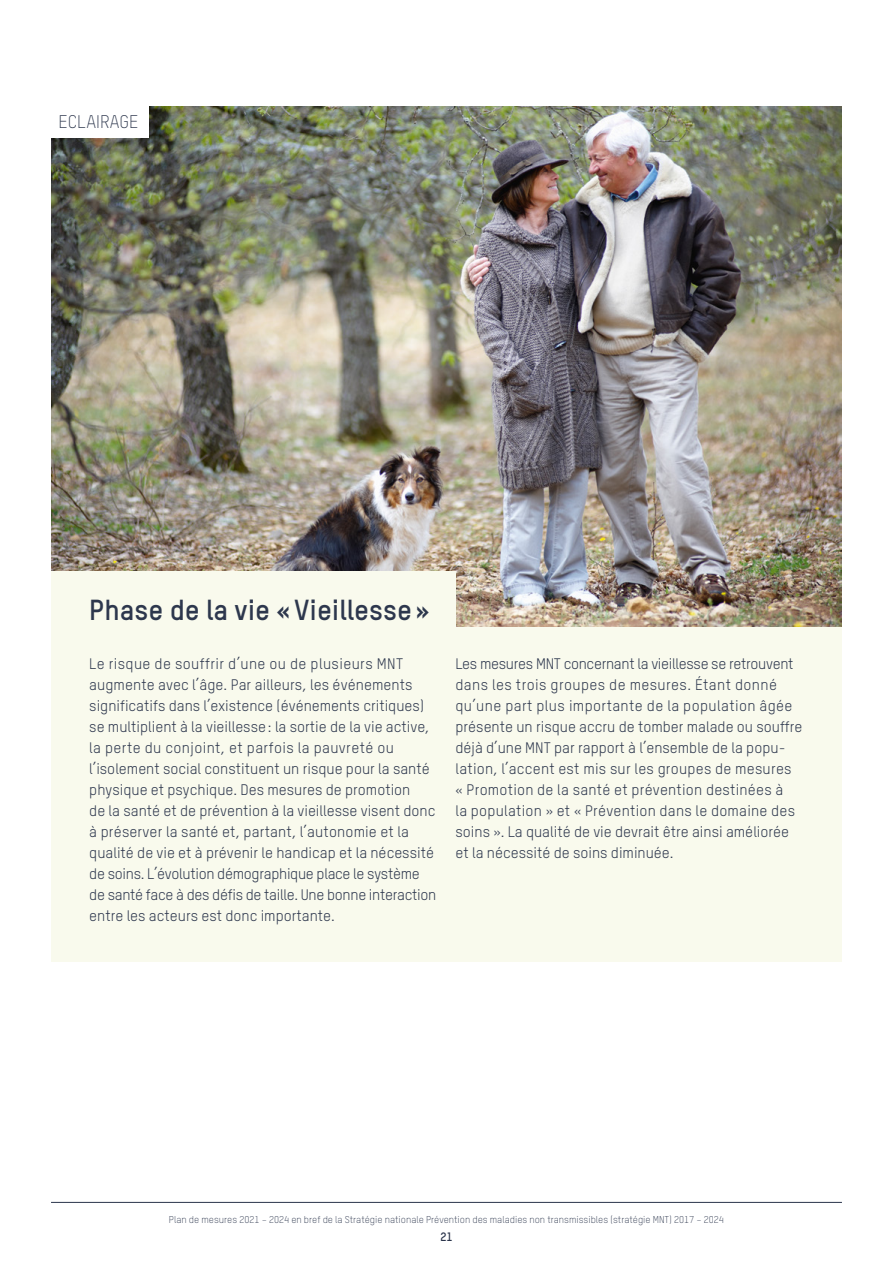
<style>
.page{position:relative;width:893px;height:1263px;background:#fff}
.page>*{position:absolute;margin:0;border:0;box-sizing:border-box;transform-origin:0 0}
.t1{font:700 28.5px "TSTAR";color:#2d374d}
.t2{font:300 18px "TSTAR";color:#2d374d}
.t3{font:15px/21px "TSTAR";color:#2d374d}
.t4{font:700 12px "TSTAR";color:#2d374d}
.t5{font:700 12px "TSTAR";color:#2a344b}
.t6{font:300 9.75px "TSTAR";color:#2d374d}
.t7{font:300 9.75px "TSTAR";color:#2a344b}
.s1{font-weight:700}
</style>
<div class="page">
<hr style="left:51px;top:1202px;width:791px;height:1px;background:#2a344b">
<img style="left:51px;top:106px;width:791px;height:522px">
<div style="left:51px;top:628px;width:791px;height:334px;background:#f9faed"></div>
<div style="left:51px;top:571px;width:404px;height:58px;background:#f9faed"></div>
<div style="left:50px;top:105px;width:99px;height:33px;background:#fff"></div>
<p class="t2" style="left:58px;top:111px;width:81px">ECLAIRAGE</p>
<h1 class="t1" style="left:89px;top:592px;width:342px">Phase de la vie «Vieillesse»</h1>
<p class="t3" style="left:89px;top:653px;width:349px">Le risque de souffrir d’une ou de plusieurs MNT augmente avec l’âge. Par ailleurs, les événements significatifs dans l’existence (événements critiques) se multiplient à la vieillesse: la sortie de la vie active, la perte du conjoint, et parfois la pauvreté ou l’isolement social constituent un risque pour la santé physique et psychique. Des mesures de promotion<br>de la santé et de prévention à la vieillesse visent donc à préserver la santé et, partant, l’autonomie et la qualité de vie et à prévenir le handicap et la nécessité de soins. L’évolution démographique place le système de santé face à des défis de taille. Une bonne interaction entre les acteurs est donc importante.</p>
<p class="t3" style="left:455px;top:653px;width:349px">Les mesures MNT concernant la vieillesse se retrouvent dans les trois groupes de mesures. Étant donné qu’une part plus importante de la population âgée présente un risque accru de tomber malade ou souffre déjà d’une MNT par rapport à l’ensemble de la popu&shy;lation, l’accent est mis sur les groupes de mesures « Promotion de la santé et prévention destinées à<br>la population » et « Prévention dans le domaine des soins ». La qualité de vie devrait être ainsi améliorée et la nécessité de soins diminuée.</p>
<p class="t7" style="left:169px;top:1213px;width:557px">Plan de mesures 2021 – 2024 en bref de la Str tégie nationale Prévention des maladie non transmiss bles (stratégie MNT) 2017 – 2024</p>
<p class="t5" style="left:446px;top:1229px;width:8px">1</p>
<p class="t6" style="left:147px;top:1213px;width:599px">Plan de mesures 2021–2024 de la Stratégie nationale Prévention des maladies non transmissibles (stratégie MNT) 2017–2024 <span class="s1">– Thèmes majeurs</span></p>
<p class="t4" style="left:440px;top:1229px;width:14px">23</p>
</div>
